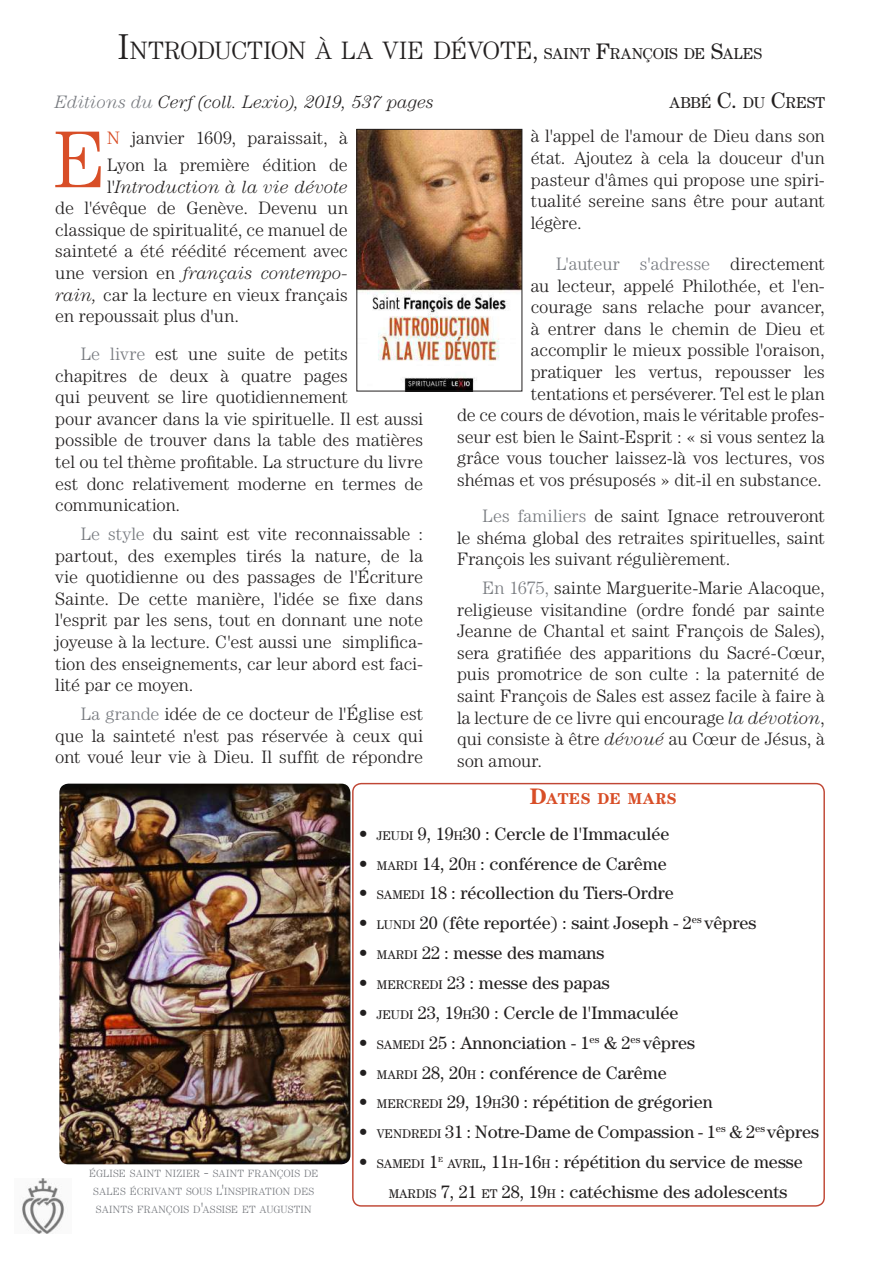
<style>
.page{position:relative;width:893px;height:1263px;background:#fff}
.page>*{position:absolute;margin:0;border:0;box-sizing:border-box;transform-origin:0 0}
.t1{font:300 80.85px "Century Std";color:#d84e27}
.t2{font:300 25.2px "Century Std";letter-spacing:-.005em;color:#221f1f}
.t3{font:300 18px/21.6px "Century Std";letter-spacing:-.005em;color:#221f1f;text-align:justify}
.t4{font:18px/29.8px "Century Std";color:#221f1f}
.t5{font:italic 300 18px "Century Std";color:#221f1f}
.t6{font:15.75px "Century Std";letter-spacing:-.01em;color:#221f1f}
.t7{font:700 15.75px "Century Std";letter-spacing:.025em;color:#d84e27}
.t8{font:12.6px "Century Std";color:#221f1f}
.t9{font:300 10.5px/18px "Century Std";letter-spacing:.015em;color:#787b80;text-align:center}
.t10{font:7.35px "Century Std";color:#221f1f}
.s1{font-size:36px}
.s2{font-weight:400;font-size:22.5px}
.s3{font-weight:400;font-size:15.75px}
.s4{color:#787b80}
.s5{font-size:22.5px}
.s6{color:#d84e27}
.s7{font-style:italic}
.s8{font-style:inherit}
.s9{font-size:12.6px}
.s10{font-size:18px}
.s11{font-size:15px}
</style>
<div class="page">
<img style="left:22px;top:1178px;width:43px;height:55px">
<img style="left:358px;top:131px;width:162px;height:258px">
<div style="left:356px;top:129px;width:166px;height:262px;border:1px solid #221f1f"></div>
<img style="left:59px;top:784px;width:291px;height:380px">
<h2 class="t2" style="left:118px;top:36px;width:646px"><span class="s1">I</span>NTRODUCTION À LA VIE DÉVOTE<span class="s2">,</span> <span class="s3">SAINT</span> <span class="s2">F</span><span class="s3">RANÇOIS DE</span> <span class="s2">S</span><span class="s3">ALES</span></h2>
<p class="t5" style="left:55px;top:95px;width:380px"><span class="s4">Editions du</span> Cerf (coll. Lexio), 2019, 537 pages</p>
<p class="t6" style="left:669px;top:94px;width:157px">ABBÉ <span class="s5">C.</span> DU <span class="s5">C</span>REST</p>
<h1 class="t1" style="left:53px;top:115px;width:55px">E</h1>
<p class="t3" style="left:107px;top:124px;width:242px;line-height:27px"><span class="s6">N</span> janvier 1609, paraissait, à<br>Lyon la première édition de</p>
<p class="t3" style="left:531px;top:125px;width:296px">à l'appel de l'amour de Dieu dans son état. Ajoutez à cela la douceur d'un pasteur d'âmes qui propose une spiri&shy;tualité sereine sans être pour autant légère.</p>
<p class="t3" style="left:457px;top:253px;width:369px;text-align:right"><span class="s4">L'auteur s'adresse</span> directement<br>au lecteur, appelé Philothée, et l'en-<br>courage sans relache pour avancer,<br>à entrer dans le chemin de Dieu et accomplir le mieux possible l'oraison, pratiquer les vertus, repousser les tentations et perséverer. Tel est le plan<br>de ce cours de dévotion, mais le véritable profes&shy;seur est bien le Saint-Esprit : « si vous sentez la grâce vous toucher laissez-là vos lectures, vos shémas et vos présuposés » dit-il en substance.</p>
<p class="t3" style="left:457px;top:505px;width:369px;text-indent:26px"><span class="s4">Les familiers</span> de saint Ignace retrouveront le shéma global des retraites spirituelles, saint François les suivant régulièrement.</p>
<p class="t3" style="left:457px;top:577px;width:369px;text-indent:26px"><span class="s4">En 1675,</span> sainte Marguerite-Marie Alacoque, religieuse visitandine (ordre fondé par sainte Jeanne de Chantal et saint François de Sales), sera gratifiée des apparitions du Sacré-Cœur, puis promotrice de son culte : la paternité de saint François de Sales est assez facile à faire à la lecture de ce livre qui encourage <span class="s7">la dévotion</span>, qui consiste à être <span class="s7">dévoué</span> au Cœur de Jésus, à son amour.</p>
<p class="t7" style="left:530px;top:789px;width:148px"><span class="s5">D</span>ATES DE MARS</p>
<p class="t4" style="left:359px;top:820px;width:312px"><span class="s8">•</span> <span class="s9">JEUDI</span> <span class="s8">9, 19</span><span class="s9">H</span><span class="s8">30 :</span> Cercle de l'Immaculée</p>
<p class="t4" style="left:359px;top:850px;width:309px"><span class="s8">•</span> <span class="s9">MARDI</span> <span class="s8">14, 20</span><span class="s9">H</span> <span class="s8">:</span> conférence de Carême</p>
<p class="t4" style="left:359px;top:880px;width:316px"><span class="s8">•</span> <span class="s9">SAMEDI</span> <span class="s8">18</span> : récollection du Tiers-Ordre</p>
<p class="t4" style="left:359px;top:909px;width:399px"><span class="s8">•</span> <span class="s9">LUNDI</span> <span class="s8">20</span> (fête reportée) : saint Joseph - 2<sup>es</sup> vêpres</p>
<p class="t4" style="left:359px;top:939px;width:247px"><span class="s8">•</span> <span class="s9">MARDI</span> <span class="s8">22</span> : messe des mamans</p>
<p class="t4" style="left:359px;top:969px;width:252px"><span class="s8">•</span> <span class="s9">MERCREDI</span> <span class="s8">2</span>3 : messe des papas</p>
<p class="t4" style="left:359px;top:999px;width:321px"><span class="s8">•</span> <span class="s9">JEUDI</span> <span class="s8">23, 19</span><span class="s9">H</span><span class="s8">30 :</span> Cercle de l'Immaculée</p>
<p class="t4" style="left:359px;top:1029px;width:338px"><span class="s8">•</span> <span class="s9">SAMEDI</span> 25 : Annonciation - 1<sup>es</sup> &amp; 2<sup>es</sup> vêpres</p>
<p class="t4" style="left:359px;top:1059px;width:309px"><span class="s8">•</span> <span class="s9">MARDI</span> <span class="s8">28, 20</span><span class="s9">H</span> <span class="s8">:</span> conférence de Carême</p>
<p class="t4" style="left:359px;top:1089px;width:355px"><span class="s8">•</span> <span class="s9">MERCREDI</span> <span class="s8">29, 19</span><span class="s9">H</span>30 : répétition de grégorien</p>
<p class="t4" style="left:359px;top:1118px;width:462px"><span class="s8">•</span> <span class="s9">VENDREDI</span> 31 : Notre-Dame de Compassion - 1<sup>es</sup> &amp; 2<sup>es</sup> vêpres</p>
<p class="t8" style="left:359px;top:1157px;width:81px"><span class="s10">•</span> SAMEDI <span class="s10">1</span></p>
<p class="t10" style="left:438px;top:1155px;width:6px">E</p>
<p class="t3" style="left:55px;top:176px;width:294px;text-indent:52px">l'<span class="s7">Introduction à la vie dévote </span>de l'évêque de Genève. Devenu un classique de spiritualité, ce manuel de sainteté a été réédité récement avec une version en <span class="s7">français contempo&shy;rain,</span> car la lecture en vieux français en repoussait plus d'un.</p>
<p class="t3" style="left:55px;top:343px;width:369px;text-align:left;text-indent:26px"><span class="s4">Le livre</span> est une suite de petits chapitres de deux à quatre pages<br>qui peuvent se lire quotidiennement<br>pour avancer dans la vie spirituelle. Il est aussi possible de trouver dans la table des matières tel ou tel thème profitable. La structure du livre est donc relativement moderne en termes de communication.</p>
<p class="t3" style="left:55px;top:523px;width:369px;text-indent:26px"><span class="s4">Le style</span> du saint est vite reconnaissable : partout, des exemples tirés la nature, de la vie quotidienne ou des passages de l'Écriture Sainte. De cette manière, l'idée se fixe dans l'esprit par les sens, tout en donnant une note joyeuse à la lecture. C'est aussi une simplifica&shy;tion des enseignements, car leur abord est faci&shy;lité par ce moyen.</p>
<p class="t3" style="left:55px;top:703px;width:369px;text-indent:26px"><span class="s4">La grande</span> idée de ce docteur de l'Église est que la sainteté n'est pas réservée à ceux qui ont voué leur vie à Dieu. Il suffit de répondre</p>
<p class="t4" style="left:389px;top:1148px;width:416px;text-indent:59px"><span class="s9">AVRIL</span><span class="s8">, 11</span><span class="s9">H</span><span class="s8">-16</span><span class="s9">H</span> : répétition du service de messe<br><span class="s9">MARDIS</span> <span class="s8">7, 21</span> <span class="s9">ET</span> <span class="s8">28, 19</span><span class="s9">H</span> <span class="s8">:</span> catéchisme des adolescents</p>
<p class="t9" style="left:89px;top:1164px;width:231px">ÉGLISE SAINT NIZIER <span class="s11">-</span> SAINT FRANÇOIS DE<br>SALES ÉCRIVANT SOUS L<span class="s11">'</span>INSPIRATION DES<br>SAINTS FRANÇOIS D<span class="s11">'</span>ASSISE ET AUGUSTIN</p>
</div>
